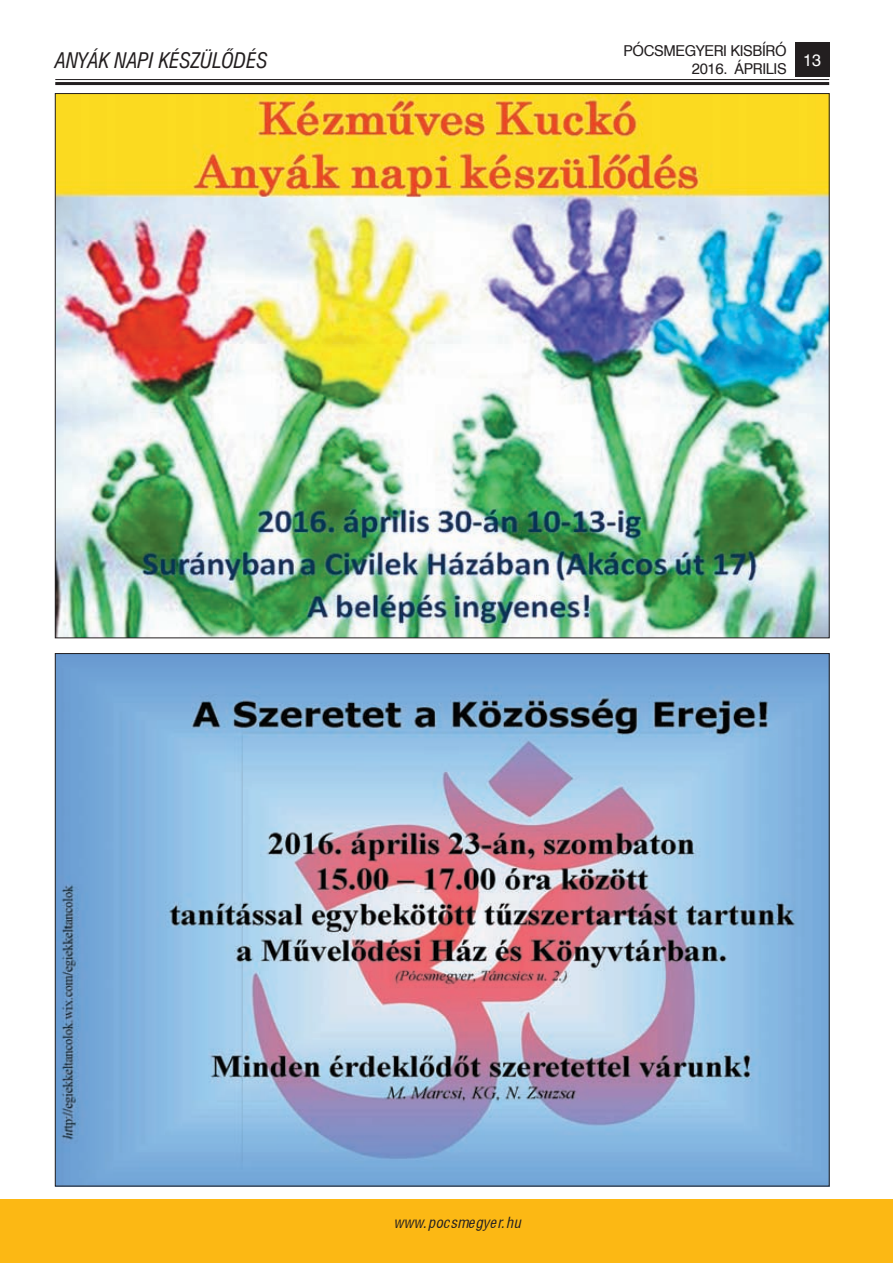
<style>
.page{position:relative;width:893px;height:1263px;background:#fff}
.page>*{position:absolute;margin:0;border:0;box-sizing:border-box;transform-origin:0 0}
.t1{font:italic condensed 21px "H Swiss 721";color:#231f20}
.t2{font:16.5px "H Swiss 721";color:#fff}
.t3{font:15px/18.3px "H Swiss 721";letter-spacing:-.025em;color:#231f20;text-align:right}
.t4{font:italic condensed 15px "Switzerland";color:#231f20}
</style>
<div class="page">
<div style="left:795px;top:43px;width:34px;height:34px;background:#231f20"></div>
<hr style="left:55px;top:79px;width:774px;height:1px;background:#231f20">
<hr style="left:55px;top:82px;width:774px;height:3px;background:#231f20">
<div style="left:0;top:1199px;width:893px;height:64px;background:#fcb814"></div>
<img style="left:57px;top:95px;width:771px;height:541px">
<img style="left:57px;top:655px;width:771px;height:529px">
<h1 class="t1" style="left:55px;top:47px;width:214px">ANYÁK NAPI KÉSZÜLŐDÉS</h1>
<p class="t3" style="left:623px;top:42px;width:165px">PÓCSMEGYERI KISBÍRÓ<br>2016. ÁPRILIS</p>
<p class="t2" style="left:803px;top:50px;width:20px">13</p>
<p class="t4" style="left:393px;top:1213px;width:129px">www.pocsmegyer.hu</p>
</div>
